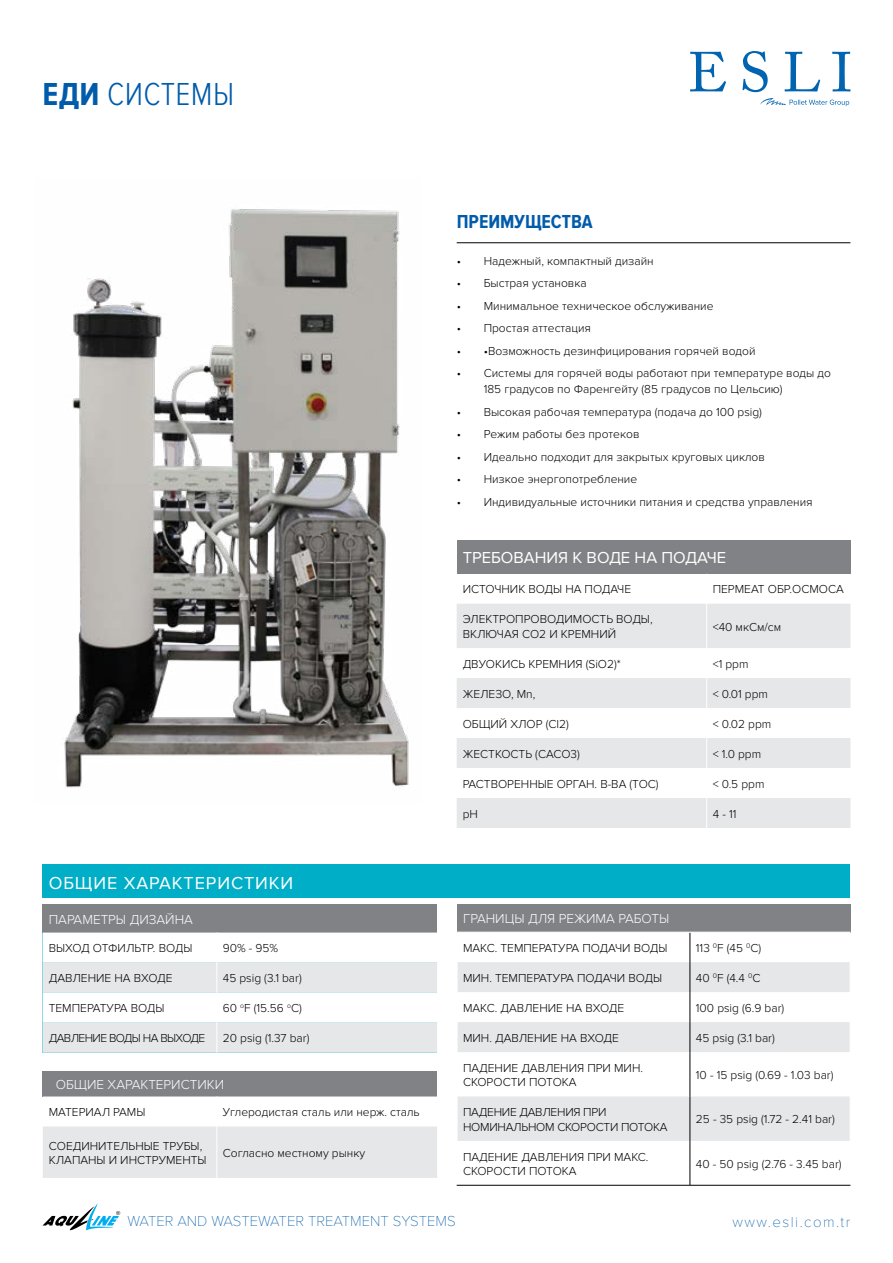
<style>
.page{position:relative;width:893px;height:1263px;background:#fff}
.page>*{position:absolute;margin:0;border:0;box-sizing:border-box;transform-origin:0 0}
.t1{font:300 33px "Proxima Nova Cond";letter-spacing:.01em;color:#005baa}
.t2{font:700 19.5px "Proxima Nova Cond";color:#005baa}
.t3{font:18px "Proxima Nova";letter-spacing:.05em;color:#fff}
.t4{font:16.5px "Proxima Nova";color:#fff}
.t5{font:100 15px "Proxima Nova T";color:#005baa}
.t6{font:100 15px "Proxima Nova T";letter-spacing:.1em;color:#005baa}
.t7{font:300 13.5px "Proxima Nova";color:#fff}
.t8{font:300 12px/14.4px "Proxima Nova";color:#000}
.t9{font:300 12px/14.4px "Proxima Nova";letter-spacing:-.02em;color:#000}
.t10{font:300 12px "Proxima Nova";letter-spacing:-.05em;color:#000}
.s1{font-weight:700}
</style>
<div class="page">
<svg style="left:760px;top:98px;width:89px;height:8px"></svg>
<svg style="left:690px;top:52px;width:36px;height:39px"></svg>
<svg style="left:742px;top:51px;width:26px;height:41px"></svg>
<svg style="left:785px;top:52px;width:35px;height:39px"></svg>
<svg style="left:832px;top:52px;width:18px;height:39px"></svg>
<svg style="left:43px;top:1203px;width:77px;height:28px"></svg>
<div style="left:457px;top:904px;width:393px;height:28px;background:#808285"></div>
<svg style="left:458px;top:933px;width:392px;height:252px"></svg>
<svg style="left:458px;top:962px;width:392px;height:179px;fill:#e6e7e8"></svg>
<hr style="left:690px;top:932px;width:1px;height:30px;background:#000">
<hr style="left:690px;top:962px;width:1px;height:30px;background:#000">
<hr style="left:690px;top:992px;width:1px;height:30px;background:#000">
<hr style="left:690px;top:1022px;width:1px;height:30px;background:#000">
<hr style="left:690px;top:1052px;width:1px;height:44px;background:#000">
<hr style="left:690px;top:1096px;width:1px;height:45px;background:#000">
<hr style="left:690px;top:1141px;width:1px;height:44px;background:#000">
<hr style="left:690px;top:932px;width:160px;height:1px;background:#fff">
<hr style="left:457px;top:1185px;width:233px;height:1px;background:#000">
<hr style="left:690px;top:1185px;width:160px;height:1px;background:#000">
<div style="left:457px;top:540px;width:393px;height:34px;background:#808285"></div>
<svg style="left:457px;top:604px;width:393px;height:224px;fill:#e6e7e8"></svg>
<hr style="left:706px;top:604px;width:1px;height:44px;background:#fff">
<hr style="left:706px;top:648px;width:1px;height:30px;background:#fff">
<hr style="left:706px;top:678px;width:1px;height:30px;background:#fff">
<hr style="left:706px;top:708px;width:1px;height:30px;background:#fff">
<hr style="left:706px;top:738px;width:1px;height:30px;background:#fff">
<hr style="left:706px;top:768px;width:1px;height:30px;background:#fff">
<hr style="left:706px;top:798px;width:1px;height:30px;background:#fff">
<div style="left:43px;top:865px;width:807px;height:33px;background:#00afc7"></div>
<div style="left:43px;top:904px;width:394px;height:28px;background:#808285"></div>
<svg style="left:43px;top:932px;width:394px;height:120px"></svg>
<hr style="left:216px;top:932px;width:1px;height:30px;background:#fff">
<hr style="left:216px;top:962px;width:1px;height:30px;background:#fff">
<hr style="left:216px;top:992px;width:1px;height:30px;background:#fff">
<hr style="left:216px;top:1022px;width:1px;height:30px;background:#fff">
<div style="left:43px;top:1071px;width:394px;height:25px;background:#808285"></div>
<svg style="left:43px;top:1096px;width:394px;height:82px"></svg>
<hr style="left:216px;top:1096px;width:1px;height:30px;background:#fff">
<hr style="left:216px;top:1126px;width:1px;height:52px;background:#fff">
<img style="left:64px;top:209px;width:345px;height:579px">
<hr style="left:457px;top:242px;width:393px;height:1px;background:#000">
<h1 class="t1" style="left:43px;top:75px;width:193px"><span class="s1">ЕДИ</span> СИСТЕМЫ</h1>
<h3 class="t3" style="left:49px;top:872px;width:246px">ОБЩИЕ ХАРАКТЕРИСТИКИ</h3>
<p class="t7" style="left:49px;top:911px;width:146px">ПАРАМЕТРЫ ДИЗАЙНА</p>
<p class="t8" style="left:49px;top:941px;width:145px">ВЫХОД ОТФИЛЬТР. ВОДЫ</p>
<p class="t8" style="left:223px;top:941px;width:57px">90% - 95%</p>
<p class="t8" style="left:49px;top:971px;width:125px">ДАВЛЕНИЕ НА ВХОДЕ</p>
<p class="t8" style="left:223px;top:971px;width:80px">45 psig (3.1 bar)</p>
<p class="t8" style="left:49px;top:1001px;width:117px">ТЕМПЕРАТУРА ВОДЫ</p>
<p class="t8" style="left:223px;top:1001px;width:80px">60 <sup>o</sup>F (15.56 <sup>o</sup>C)</p>
<p class="t10" style="left:49px;top:1031px;width:158px">ДАВЛЕНИЕ ВОДЫ НА ВЫХОДЕ</p>
<p class="t8" style="left:223px;top:1031px;width:88px">20 psig (1.37 bar)</p>
<p class="t7" style="left:56px;top:1077px;width:170px">ОБЩИЕ ХАРАКТЕРИСТИКИ</p>
<p class="t8" style="left:49px;top:1105px;width:98px">МАТЕРИАЛ РАМЫ</p>
<p class="t8" style="left:223px;top:1105px;width:198px">Углеродистая сталь или нерж. сталь</p>
<p class="t8" style="left:49px;top:1139px;width:159px">СОЕДИНИТЕЛЬНЫЕ ТРУБЫ,<br>КЛАПАНЫ И ИНСТРУМЕНТЫ</p>
<p class="t8" style="left:223px;top:1146px;width:144px">Согласно местному рынку</p>
<h2 class="t2" style="left:457px;top:211px;width:138px">ПРЕИМУЩЕСТВА</h2>
<p class="t8" style="left:457px;top:254px;width:199px">• Надежный, компактный дизайн</p>
<p class="t8" style="left:457px;top:276px;width:132px">• Быстрая установка</p>
<p class="t8" style="left:457px;top:299px;width:258px">• Минимальное техническое обслуживание</p>
<p class="t8" style="left:457px;top:321px;width:136px">• Простая аттестация</p>
<p class="t8" style="left:457px;top:343px;width:300px">• •Возможность дезинфицирования горячей водой</p>
<p class="t8" style="left:484px;top:365px;width:349px;line-height:16.5px;text-indent:-27px">• Системы для горячей воды работают при температуре воды до<br>185 градусов по Фаренгейту (85 градусов по Цельсию)</p>
<p class="t8" style="left:457px;top:405px;width:307px">• Высокая рабочая температура (подача до 100 psig)</p>
<p class="t8" style="left:457px;top:427px;width:184px">• Режим работы без протеков</p>
<p class="t8" style="left:457px;top:450px;width:310px">• Идеально подходит для закрытых круговых циклов</p>
<p class="t8" style="left:457px;top:472px;width:182px">• Низкое энергопотребление</p>
<p class="t8" style="left:457px;top:495px;width:357px">• Индивидуальные источники питания и средства управления</p>
<h3 class="t4" style="left:463px;top:548px;width:265px">ТРЕБОВАНИЯ К ВОДЕ НА ПОДАЧЕ</h3>
<p class="t8" style="left:463px;top:582px;width:170px">ИСТОЧНИК ВОДЫ НА ПОДАЧЕ</p>
<p class="t8" style="left:713px;top:582px;width:133px">ПЕРМЕАТ ОБР.ОСМОСА</p>
<p class="t8" style="left:463px;top:612px;width:191px">ЭЛЕКТРОПРОВОДИМОСТЬ ВОДЫ,<br>ВКЛЮЧАЯ CO2 И КРЕМНИЙ</p>
<p class="t8" style="left:713px;top:619px;width:70px">&lt;40 мкСм/см</p>
<p class="t8" style="left:463px;top:657px;width:160px">ДВУОКИСЬ КРЕМНИЯ (SiO2)*</p>
<p class="t8" style="left:713px;top:657px;width:37px">&lt;1 ppm</p>
<p class="t8" style="left:463px;top:687px;width:74px">ЖЕЛЕЗО, Mn,</p>
<p class="t8" style="left:713px;top:687px;width:57px">&lt; 0.01 ppm</p>
<p class="t8" style="left:463px;top:717px;width:108px">ОБЩИЙ ХЛОР (CI2)</p>
<p class="t8" style="left:713px;top:717px;width:60px">&lt; 0.02 ppm</p>
<p class="t8" style="left:463px;top:747px;width:119px">ЖЕСТКОСТЬ (CACO3)</p>
<p class="t8" style="left:713px;top:747px;width:50px">&lt; 1.0 ppm</p>
<p class="t8" style="left:463px;top:777px;width:197px">РАСТВОРЕННЫЕ ОРГАН. В-ВА (TOC)</p>
<p class="t8" style="left:713px;top:777px;width:53px">&lt; 0.5 ppm</p>
<p class="t8" style="left:463px;top:807px;width:17px">pH</p>
<p class="t8" style="left:713px;top:807px;width:25px">4 - 11</p>
<p class="t7" style="left:463px;top:911px;width:208px">ГРАНИЦЫ ДЛЯ РЕЖИМА РАБОТЫ</p>
<p class="t8" style="left:463px;top:941px;width:206px">МАКС. ТЕМПЕРАТУРА ПОДАЧИ ВОДЫ</p>
<p class="t8" style="left:696px;top:941px;width:67px">113 <sup>0</sup>F (45 <sup>0</sup>C)</p>
<p class="t8" style="left:463px;top:971px;width:201px">МИН. ТЕМПЕРАТУРА ПОДАЧИ ВОДЫ</p>
<p class="t8" style="left:696px;top:971px;width:66px">40 <sup>0</sup>F (4.4 <sup>0</sup>C</p>
<p class="t8" style="left:463px;top:1001px;width:163px">МАКС. ДАВЛЕНИЕ НА ВХОДЕ</p>
<p class="t8" style="left:696px;top:1001px;width:90px">100 psig (6.9 bar)</p>
<p class="t8" style="left:463px;top:1031px;width:157px">МИН. ДАВЛЕНИЕ НА ВХОДЕ</p>
<p class="t8" style="left:696px;top:1031px;width:80px">45 psig (3.1 bar)</p>
<p class="t8" style="left:463px;top:1061px;width:181px">ПАДЕНИЕ ДАВЛЕНИЯ ПРИ МИН.<br>СКОРОСТИ ПОТОКА</p>
<p class="t8" style="left:696px;top:1068px;width:139px">10 - 15 psig (0.69 - 1.03 bar)</p>
<p class="t9" style="left:463px;top:1105px;width:206px">ПАДЕНИЕ ДАВЛЕНИЯ ПРИ<br>НОМИНАЛЬНОМ СКОРОСТИ ПОТОКА</p>
<p class="t8" style="left:696px;top:1112px;width:140px">25 - 35 psig (1.72 - 2.41 bar)</p>
<p class="t8" style="left:463px;top:1149px;width:187px">ПАДЕНИЕ ДАВЛЕНИЯ ПРИ МАКС.<br>СКОРОСТИ ПОТОКА</p>
<p class="t8" style="left:696px;top:1157px;width:147px">40 - 50 psig (2.76 - 3.45 bar)</p>
<p class="t5" style="left:128px;top:1212px;width:330px">WATER AND WASTEWATER TREATMENT SYSTEMS</p>
<p class="t6" style="left:732px;top:1213px;width:120px">www.esli.com.tr</p>
</div>
